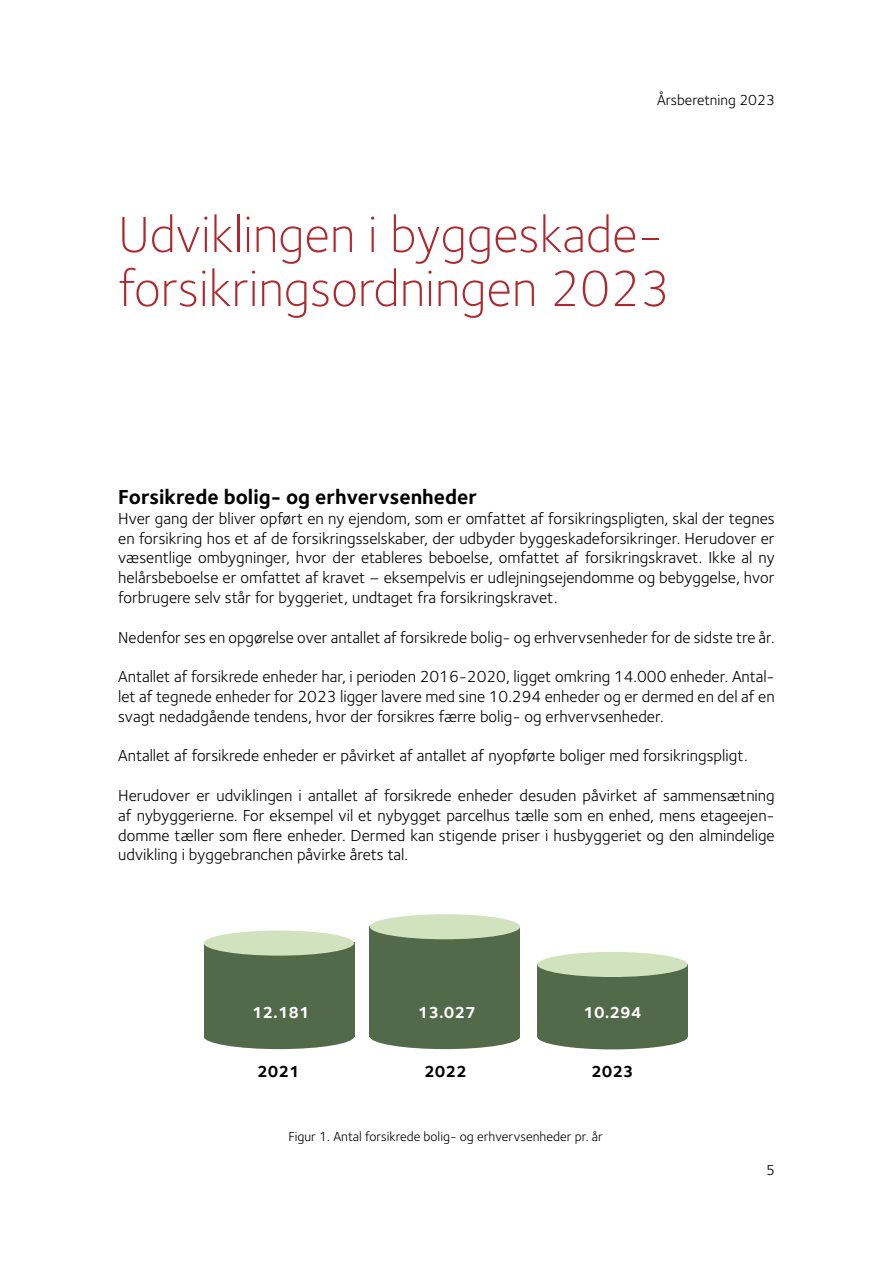
<style>
.page{position:relative;width:893px;height:1263px;background:#fff}
.page>*{position:absolute;margin:0;border:0;box-sizing:border-box;transform-origin:0 0}
.Overskrift{font:300 52.5px/54px "Foundry Sterling";color:#ae282d}
.Underoverskrift{font:700 21px "Foundry Sterling";color:#000}
.t1{font:16.5px/19.8px "Foundry Sterling";color:#000;text-align:justify}
.t2{font:700 16.5px "Foundry Sterling";color:#fff}
.t3{font:700 16.5px "Foundry Sterling";color:#000}
.t4{font:15px "Foundry Sterling";color:#000}
.t5{font:13.5px "Foundry Sterling";color:#000}
</style>
<div class="page">
<div style="left:537px;top:964px;width:151px;height:73px;background:#536a4a"></div>
<div style="left:370px;top:927px;width:150px;height:110px;background:#536a4a"></div>
<div style="left:204px;top:942px;width:150px;height:95px;background:#536a4a"></div>
<div style="left:204px;top:1024px;width:150px;height:25px;background:#536a4a;border-radius:50%"></div>
<div style="left:204px;top:930px;width:150px;height:26px;background:#d1e3be;border-radius:50%"></div>
<div style="left:370px;top:1024px;width:150px;height:25px;background:#536a4a;border-radius:50%"></div>
<div style="left:370px;top:914px;width:150px;height:25px;background:#d1e3be;border-radius:50%"></div>
<div style="left:537px;top:1024px;width:151px;height:25px;background:#536a4a;border-radius:50%"></div>
<div style="left:537px;top:952px;width:151px;height:25px;background:#d1e3be;border-radius:50%"></div>
<p class="t4" style="left:657px;top:91px;width:119px">Årsberetning 2023</p>
<p class="Overskrift" style="left:118px;top:207px;width:554px">Udviklingen i byggeskade&shy;forsikringsordningen 2023</p>
<p class="Underoverskrift" style="left:118px;top:485px;width:360px">Forsikrede bolig- og erhvervsenheder</p>
<p class="t1" style="left:118px;top:508px;width:658px">Hver gang der bliver opført en ny ejendom, som er omfattet af forsikringspligten, skal der tegnes en forsikring hos et af de forsikringsselskaber, der udbyder byggeskadeforsikringer. Herudover er væsentlige ombygninger, hvor der etableres beboelse, omfattet af forsikringskravet. Ikke al ny helårsbeboelse er omfattet af kravet – eksempelvis er udlejningsejendomme og bebyggelse, hvor forbrugere selv står for byggeriet, undtaget fra forsikringskravet.</p>
<p class="t1" style="left:118px;top:627px;width:658px">Nedenfor ses en opgørelse over antallet af forsikrede bolig- og erhvervsenheder for de sidste tre år.</p>
<p class="t1" style="left:118px;top:667px;width:658px">Antallet af forsikrede enheder har, i perioden 2016-2020, ligget omkring 14.000 enheder. Antal&shy;let af tegnede enheder for 2023 ligger lavere med sine 10.294 enheder og er dermed en del af en svagt nedadgående tendens, hvor der forsikres færre bolig- og erhvervsenheder.</p>
<p class="t1" style="left:118px;top:746px;width:631px">Antallet af forsikrede enheder er påvirket af antallet af nyopførte boliger med forsikringspligt.</p>
<p class="t1" style="left:118px;top:786px;width:658px">Herudover er udviklingen i antallet af forsikrede enheder desuden påvirket af sammensætning af nybyggerierne. For eksempel vil et nybygget parcelhus tælle som en enhed, mens etageejen&shy;domme tæller som flere enheder. Dermed kan stigende priser i husbyggeriet og den almindelige udvikling i byggebranchen påvirke årets tal.</p>
<p class="t2" style="left:252px;top:1003px;width:59px">12.181</p>
<p class="t2" style="left:418px;top:1003px;width:59px">13.027</p>
<p class="t2" style="left:583px;top:1003px;width:59px">10.294</p>
<p class="t3" style="left:257px;top:1062px;width:44px">2021</p>
<p class="t3" style="left:424px;top:1062px;width:44px">2022</p>
<p class="t3" style="left:591px;top:1062px;width:44px">2023</p>
<p class="t5" style="left:288px;top:1128px;width:316px">Figur 1. Antal forsikrede bolig- og erhvervsenheder pr. år</p>
<p class="t4" style="left:766px;top:1161px;width:10px">5</p>
</div>
